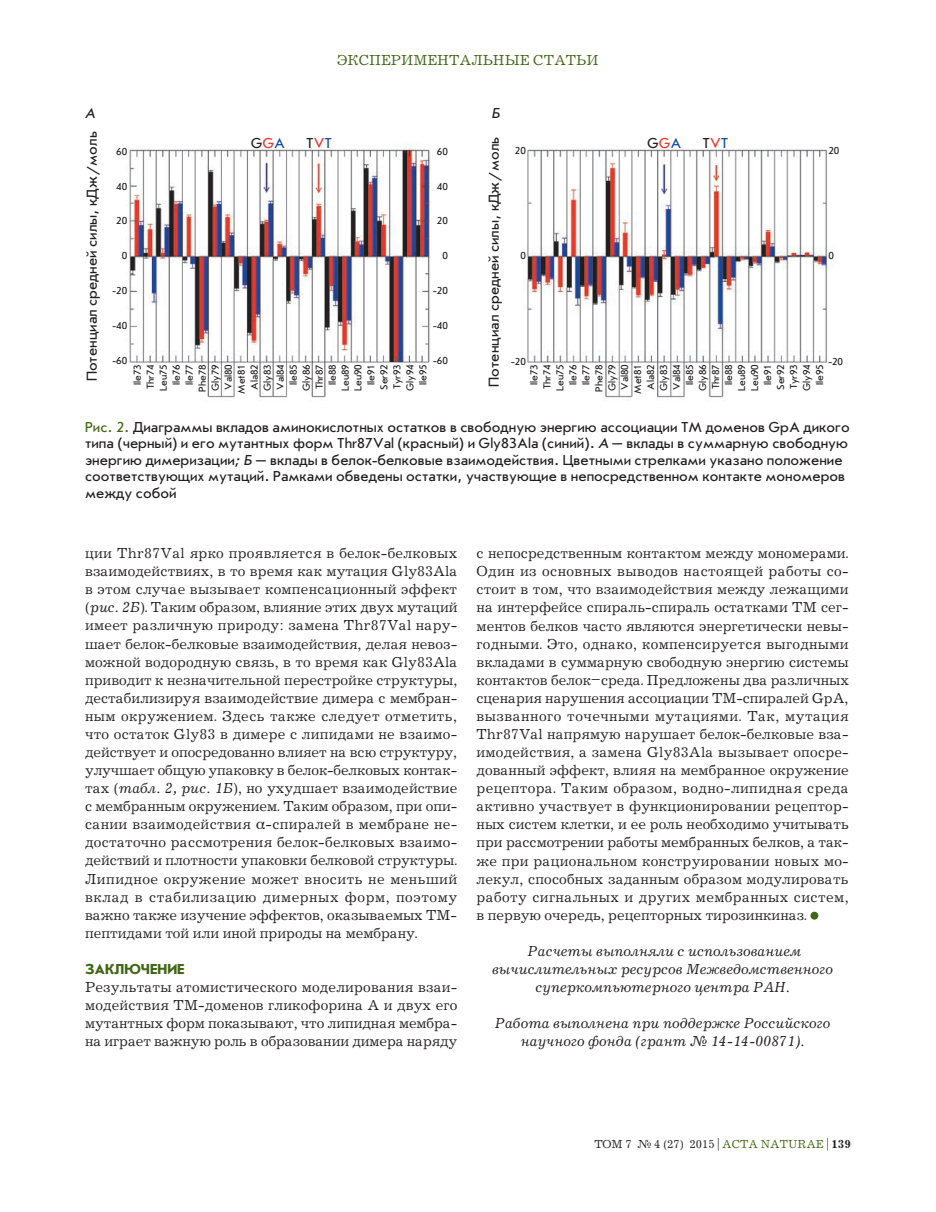
<style>
.page{position:relative;width:936px;height:1212px;background:#fff}
.page>*{position:absolute;margin:0;border:0;box-sizing:border-box;transform-origin:0 0}
.t1{font:15px/18.1px "Journal C";color:#231f20;text-align:justify}
.t2{font:15px/16.5px "Journal Sans C";color:#231f20}
.t3{font:italic 15px/18.1px "Journal C";color:#231f20;text-align:center}
.t4{font:15px "Journal C";color:#426616}
.t5{font:700 15px "Journal Sans C";color:#426616}
.t6{font:italic 15px "Journal Sans C";color:#231f20}
.t7{font:12px "Journal C";color:#231f20}
.t8{font:10.5px/13px "Journal Sans C";color:#231f20;text-align:right}
.s1{color:#ef352a}
.s2{color:#104ba0}
.s3{color:#426616}
.s4{font-style:italic}
.s5{font-family:"Newton C Pro"}
.s6{font-weight:700}
</style>
<div class="page">
<div style="left:810px;top:912px;width:8px;height:7px;background:#426616;border-radius:50%"></div>
<img style="left:126px;top:148px;width:708px;height:250px">
<p class="t4" style="left:337px;top:52px;width:263px">ЭКСПЕРИМЕНТАЛЬНЫЕ СТАТЬИ</p>
<p class="t6" style="left:85px;top:105px;width:11px">А</p>
<p class="t6" style="left:492px;top:105px;width:10px">Б</p>
<p class="t2" style="left:251px;top:135px;width:36px">G<span class="s1">G</span><span class="s2">A</span></p>
<p class="t2" style="left:306px;top:135px;width:27px">T<span class="s1">V</span><span class="s2">T</span></p>
<p class="t2" style="left:647px;top:135px;width:36px">G<span class="s1">G</span><span class="s2">A</span></p>
<p class="t2" style="left:702px;top:135px;width:27px">T<span class="s1">V</span><span class="s2">T</span></p>
<p class="t2" style="left:84px;top:381px;width:251px;rotate:-90deg">Потенциал средней силы, кДж/моль</p>
<p class="t2" style="left:486px;top:387px;width:251px;rotate:-90deg">Потенциал средней силы, кДж/моль</p>
<p class="t8" style="left:515px;top:144px;width:13px">20</p>
<p class="t8" style="left:828px;top:144px;width:13px">20</p>
<p class="t8" style="left:116px;top:145px;width:13px">60</p>
<p class="t8" style="left:116px;top:180px;width:13px">40</p>
<p class="t8" style="left:116px;top:215px;width:13px">20</p>
<p class="t8" style="left:122px;top:250px;width:7px">0</p>
<p class="t8" style="left:112px;top:284px;width:16px">-20</p>
<p class="t8" style="left:112px;top:319px;width:16px">-40</p>
<p class="t8" style="left:112px;top:354px;width:16px">-60</p>
<p class="t8" style="left:437px;top:145px;width:13px">60</p>
<p class="t8" style="left:437px;top:180px;width:13px">40</p>
<p class="t8" style="left:437px;top:215px;width:13px">20</p>
<p class="t8" style="left:442px;top:250px;width:7px">0</p>
<p class="t8" style="left:433px;top:284px;width:16px">-20</p>
<p class="t8" style="left:433px;top:319px;width:16px">-40</p>
<p class="t8" style="left:433px;top:354px;width:16px">-60</p>
<p class="t8" style="left:520px;top:250px;width:7px">0</p>
<p class="t8" style="left:828px;top:250px;width:7px">0</p>
<p class="t8" style="left:511px;top:355px;width:16px">-20</p>
<p class="t8" style="left:828px;top:355px;width:16px">-20</p>
<p class="t8" style="left:131px;top:394px;width:31px;rotate:-90deg">Ile73<br>Thr74<br>Leu75<br>Ile76<br>Ile77<br>Phe78<br>Gly79<br>Val80<br>Met81<br>Ala82<br>Gly83<br>Val84<br>Ile85<br>Gly86<br>Thr87<br>Ile88<br>Leu89<br>Leu90<br>Ile91<br>Ser92<br>Tyr93<br>Gly94</p>
<p class="t8" style="left:527px;top:394px;width:31px;rotate:-90deg">Ile73<br>Thr74<br>Leu75<br>Ile76<br>Ile77<br>Phe78<br>Gly79<br>Val80<br>Met81<br>Ala82<br>Gly83<br>Val84<br>Ile85<br>Gly86<br>Thr87<br>Ile88<br>Leu89<br>Leu90<br>Ile91<br>Ser92<br>Tyr93<br>Gly94<br>Ile95</p>
<p class="t8" style="left:417px;top:385px;width:22px;rotate:-90deg">Ile95</p>
<p class="t2" style="left:85px;top:419px;width:766px"><span class="s3">Рис. 2.</span> Диаграммы вкладов аминокислотных остатков в свободную энергию ассоциации ТМ доменов GpA дикого типа (черный) и его мутантных форм Thr87Val (красный) и Gly83Ala (синий). <span class="s4">А –</span> вклады в суммарную свободную энергию димеризации<span class="s4">; Б –</span> вклады в белок-белковые взаимодействия. Цветными стрелками указано положение соответствующих мутаций. Рамками обведены остатки, участвующие в непосредственном контакте мономеров между собой</p>
<p class="t1" style="left:85px;top:545px;width:374px">ции Thr87Val ярко проявляется в белок-белковых взаимодействиях, в то время как мутация Gly83Ala в этом случае вызывает компенсационный эффект (<span class="s4">рис. 2Б</span>). Таким образом, влияние этих двух мутаций имеет различную природу: замена Thr87Val нару&shy;шает белок-белковые взаимодействия, делая невоз&shy;можной водородную связь, в то время как Gly83Ala приводит к незначительной перестройке структуры, дестабилизируя взаимодействие димера с мембран&shy;ным окружением. Здесь также следует отметить, что остаток Gly83 в димере с липидами не взаимо&shy;действует и опосредованно влияет на всю структуру, улучшает общую упаковку в белок-белковых контак&shy;тах (<span class="s4">табл. 2, рис. 1Б</span>), но ухудшает взаимодействие с мембранным окружением. Таким образом, при опи&shy;сании взаимодействия <span class="s5">α</span>-спиралей в мембране не&shy;достаточно рассмотрения белок-белковых взаимо&shy;действий и плотности упаковки белковой структуры.<br>Липидное окружение может вносить не меньший вклад в стабилизацию димерных форм, поэтому важно также изучение эффектов, оказываемых ТМ&shy;пептидами той или иной природы на мембрану.</p>
<p class="t5" style="left:85px;top:961px;width:101px">ЗАКЛЮЧЕНИЕ</p>
<p class="t1" style="left:85px;top:979px;width:374px">Результаты атомистического моделирования взаи&shy;модействия ТМ-доменов гликофорина А и двух его мутантных форм показывают, что липидная мембра&shy;на играет важную роль в образовании димера наряду</p>
<p class="t1" style="left:476px;top:545px;width:374px">с непосредственным контактом между мономерами.<br>Один из основных выводов настоящей работы со&shy;стоит в том, что взаимодействия между лежащими на интерфейсе спираль-спираль остатками ТМ сег&shy;ментов белков часто являются энергетически невы&shy;годными. Это, однако, компенсируется выгодными вкладами в суммарную свободную энергию системы контактов белок–среда. Предложены два различных сценария нарушения ассоциации ТМ-спиралей GpA, вызванного точечными мутациями. Так, мутация Thr87Val напрямую нарушает белок-белковые вза&shy;имодействия, а замена Gly83Ala вызывает опосре&shy;дованный эффект, влияя на мембранное окружение рецептора. Таким образом, водно-липидная среда активно участвует в функционировании рецептор&shy;ных систем клетки, и ее роль необходимо учитывать при рассмотрении работы мембранных белков, а так&shy;же при рациональном конструировании новых мо&shy;лекул, способных заданным образом модулировать работу сигнальных и других мембранных систем, в первую очередь, рецепторных тирозинкиназ.</p>
<p class="t3" style="left:492px;top:942px;width:342px">Расчеты выполняли с использованием вычислительных ресурсов Межведомственного суперкомпьютерного центра РАН.</p>
<p class="t3" style="left:495px;top:1014px;width:337px">Работа выполнена при поддержке Российского научного фонда (грант № 14-14-00871).</p>
<p class="t7" style="left:594px;top:1137px;width:258px">ТОМ 7 № 4 (27) 2015 | <span class="s3">ACTA NATURAE</span> | <span class="s6">139</span></p>
</div>
